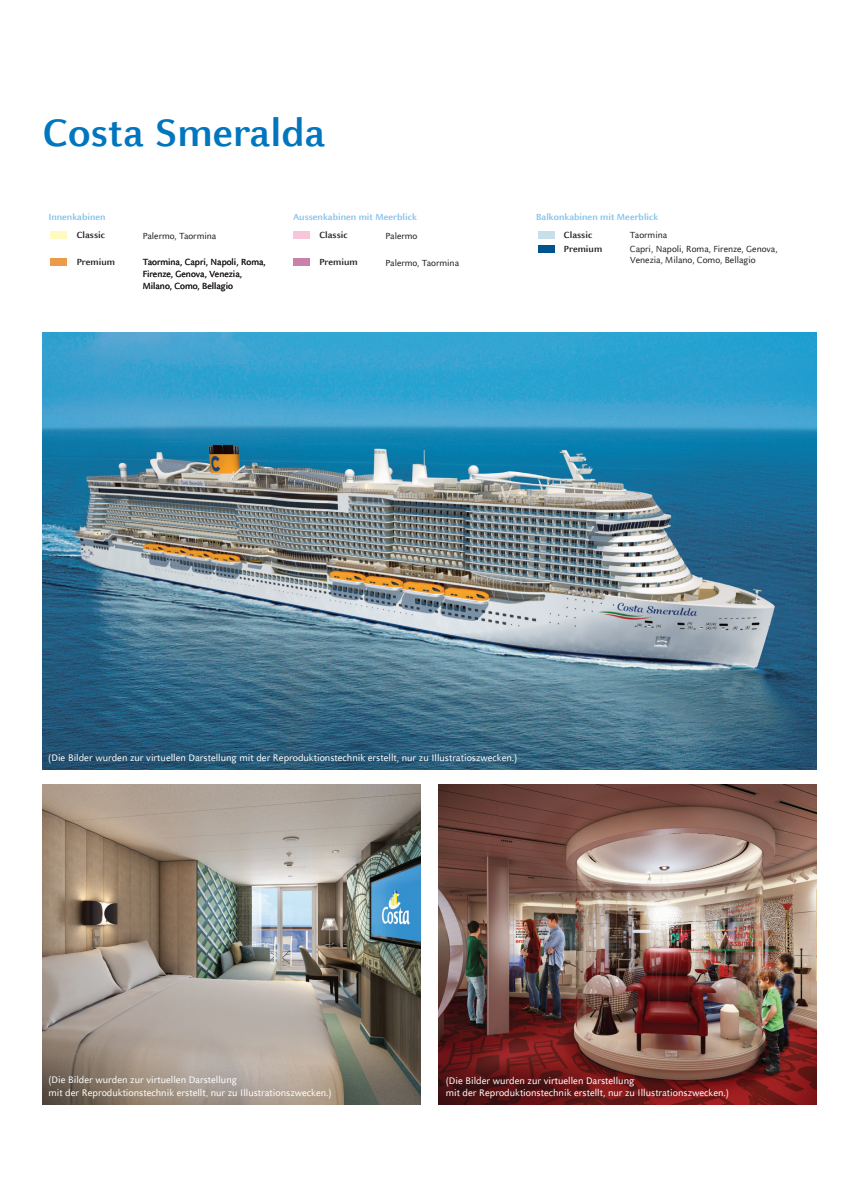
<style>
.page{position:relative;width:859px;height:1178px;background:#fff}
.page>*{position:absolute;margin:0;border:0;box-sizing:border-box;transform-origin:0 0}
.t1{font:700 42px "Celeste Sans Offc Pro";color:#0076be}
.t2{font:10.5px "Celeste Sans Offc Pro";color:#fff}
.t3{font:9.75px/11.7px "Celeste Sans Offc Pro";color:#231f20}
.t4{font:700 9.75px "Celeste Sans Offc Pro";color:#82c1ea}
.t5{font:700 9.75px "Celeste Sans Offc Pro";color:#231f20}
</style>
<div class="page">
<img style="left:43px;top:333px;width:773px;height:437px">
<img style="left:43px;top:784px;width:378px;height:320px">
<img style="left:438px;top:784px;width:378px;height:320px">
<div style="left:51px;top:258px;width:16px;height:8px;background:#ed9b4a"></div>
<div style="left:293px;top:258px;width:17px;height:8px;background:#c882a9"></div>
<div style="left:538px;top:245px;width:16px;height:7px;background:#00548e"></div>
<div style="left:51px;top:232px;width:16px;height:7px;background:#fffac1"></div>
<div style="left:293px;top:232px;width:17px;height:7px;background:#f8c6db"></div>
<div style="left:538px;top:232px;width:16px;height:7px;background:#c8dfe9"></div>
<p class="t1" style="left:43px;top:106px;width:284px">Costa Smeralda</p>
<p class="t4" style="left:48px;top:211px;width:59px">Innenkabinen</p>
<p class="t4" style="left:293px;top:211px;width:125px">Aussenkabinen mit Meerblick</p>
<p class="t4" style="left:536px;top:211px;width:124px">Balkonkabinen mit Meerblick</p>
<p class="t5" style="left:77px;top:256px;width:40px">Premium</p>
<p class="t5" style="left:319px;top:256px;width:40px">Premium</p>
<p class="t3" style="left:385px;top:256px;width:75px">Palermo, Taormina</p>
<p class="t5" style="left:77px;top:229px;width:30px">Classic</p>
<p class="t3" style="left:143px;top:230px;width:75px">Palermo, Taormina</p>
<p class="t5" style="left:319px;top:229px;width:30px">Classic</p>
<p class="t3" style="left:385px;top:230px;width:33px">Palermo</p>
<p class="t5" style="left:564px;top:229px;width:30px">Classic</p>
<p class="t3" style="left:630px;top:229px;width:39px">Taormina</p>
<p class="t3" style="left:143px;top:256px;width:125px">Taormina, Capri, Napoli, Roma,</p>
<p class="t3" style="left:143px;top:268px;width:101px">Firenze, Genova, Venezia,<br>Milano, Como, Bellagio</p>
<p class="t3" style="left:630px;top:242px;width:149px">Capri, Napoli, Roma, Firenze, Genova,<br>Venezia, Milano, Como, Bellagio</p>
<p class="t5" style="left:564px;top:242px;width:40px">Premium</p>
<p class="t2" style="left:48px;top:750px;width:471px">(Die Bilder wurden zur virtuellen Darstellung mit der Reproduktionstechnik erstellt, nur zu Illustratioszwecken.)</p>
<p class="t2" style="left:48px;top:1073px;width:190px">(Die Bilder wurden zur virtuellen Darstellung</p>
<p class="t2" style="left:48px;top:1086px;width:285px">mit der Reproduktionstechnik erstellt, nur zu Illustrationszwecken.)</p>
<p class="t2" style="left:446px;top:1074px;width:190px">(Die Bilder wurden zur virtuellen Darstellung</p>
<p class="t2" style="left:446px;top:1086px;width:285px">mit der Reproduktionstechnik erstellt, nur zu Illustrationszwecken.)</p>
</div>
